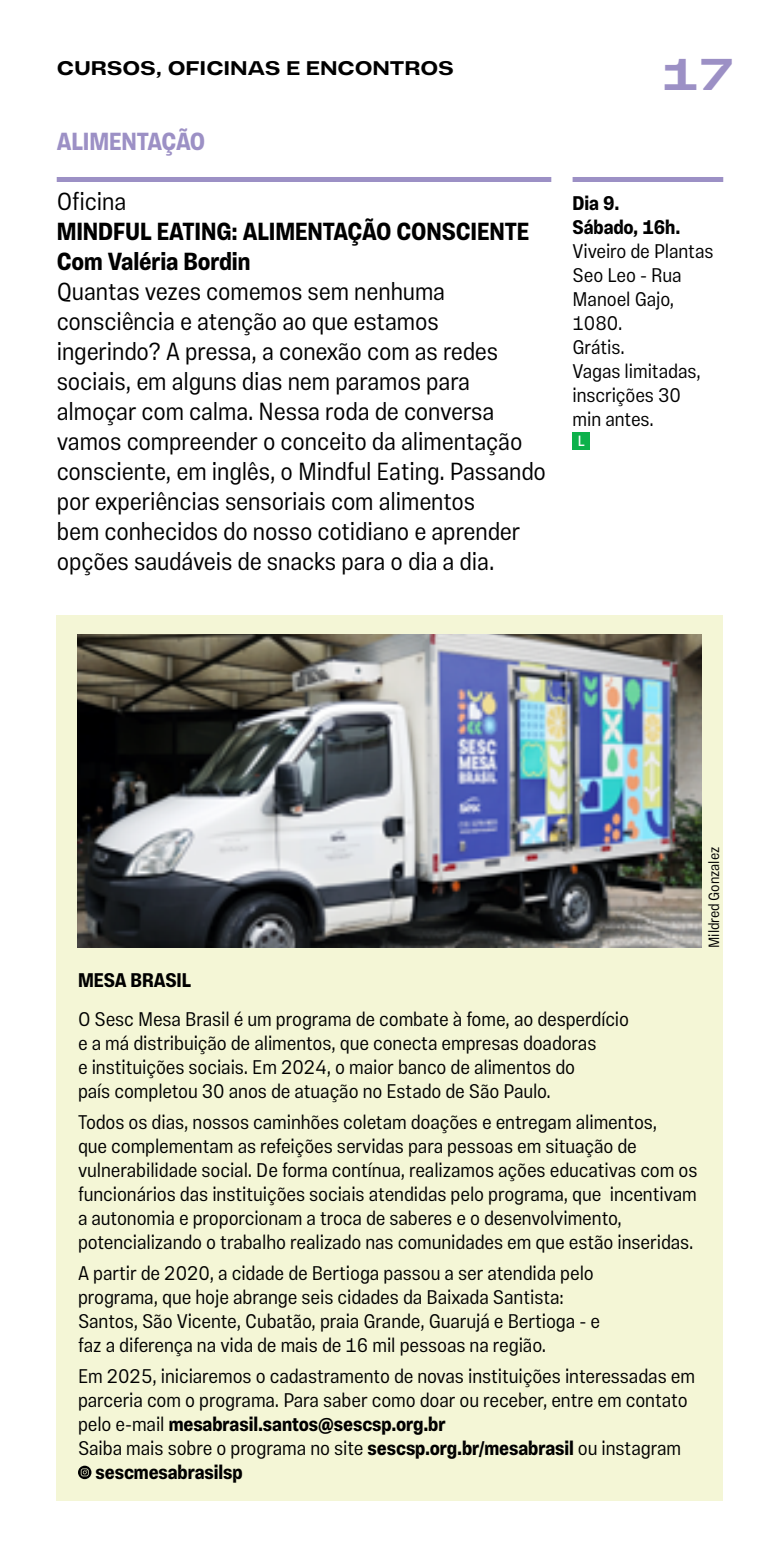
<style>
.page{position:relative;width:780px;height:1560px;background:#fff}
.page>*{position:absolute;margin:0;border:0;box-sizing:border-box;transform-origin:0 0}
.t1{font:700 45px "Vinila Extended";color:#9c90c5}
.t2{font:300 25px/30px "Vinila Condensed";letter-spacing:-.005em;color:#000}
.t3{font:700 25px/30px "Vinila Condensed";letter-spacing:-.005em;color:#000}
.t4{font:700 25px "Vinila Condensed";letter-spacing:-.005em;color:#9c90c5}
.t5{font:300 20px/24px "Vinila Condensed";letter-spacing:-.005em;color:#000}
.t6{font:700 20px/24px "Vinila Condensed";letter-spacing:-.005em;color:#000}
.t7{font:700 20px "Vinila Extended";letter-spacing:-.005em;color:#000}
.t8{font:300 15px "Vinila Condensed";letter-spacing:-.005em;color:#000}
.t9{font:15px "Vinila Condensed";color:#fff}
.s1{font-weight:300}
.s2{font-weight:700}
</style>
<div class="page">
<div style="left:57px;top:615px;width:666px;height:354px;background:#f4f6d6"></div>
<div style="left:57px;top:177px;width:494px;height:5px;background:#9c90c5"></div>
<div style="left:572px;top:177px;width:151px;height:5px;background:#9c90c5"></div>
<div style="left:572px;top:432px;width:18px;height:18px;background:#0db14b"></div>
<div style="left:57px;top:947px;width:666px;height:553px;background:#f4f6d6"></div>
<svg style="left:78px;top:1465px;width:13px;height:13px"></svg>
<img style="left:78px;top:634px;width:624px;height:313px">
<p class="t7" style="left:57px;top:56px;width:398px">CURSOS, OFICINAS E ENCONTROS</p>
<h1 class="t1" style="left:661px;top:47px;width:75px">17</h1>
<p class="t4" style="left:57px;top:126px;width:150px">ALIMENTAÇÃO</p>
<p class="t2" style="left:57px;top:186px;width:71px">Oficina</p>
<p class="t3" style="left:57px;top:216px;width:474px">MINDFUL EATING: ALIMENTAÇÃO CONSCIENTE<br>Com Valéria Bordin</p>
<p class="t2" style="left:57px;top:276px;width:490px">Quantas vezes comemos sem nenhuma consciência e atenção ao que estamos ingerindo? A pressa, a conexão com as redes sociais, em alguns dias nem paramos para almoçar com calma. Nessa roda de conversa vamos compreender o conceito da alimentação consciente, em inglês, o Mindful Eating. Passando por experiências sensoriais com alimentos<br>bem conhecidos do nosso cotidiano e aprender opções saudáveis de snacks para o dia a dia.</p>
<p class="t6" style="left:572px;top:191px;width:109px">Dia 9.<br>Sábado, 16h.</p>
<p class="t5" style="left:572px;top:238px;width:142px">Viveiro de Plantas<br>Seo Leo - Rua<br>Manoel Gajo,<br>1080.<br>Grátis.<br>Vagas limitadas, inscrições 30 min antes.</p>
<p class="t9" style="left:578px;top:432px;width:8px">L</p>
<p class="t6" style="left:78px;top:968px;width:115px">MESA BRASIL</p>
<p class="t5" style="left:78px;top:1006px;width:552px">O Sesc Mesa Brasil é um programa de combate à fome, ao desperdício e a má distribuição de alimentos, que conecta empresas doadoras<br>e instituições sociais. Em 2024, o maior banco de alimentos do<br>país completou 30 anos de atuação no Estado de São Paulo.</p>
<p class="t5" style="left:78px;top:1109px;width:621px">Todos os dias, nossos caminhões coletam doações e entregam alimentos,<br>que complementam as refeições servidas para pessoas em situação de vulnerabilidade social. De forma contínua, realizamos ações educativas com os funcionários das instituições sociais atendidas pelo programa, que incentivam a autonomia e proporcionam a troca de saberes e o desenvolvimento, potencializando o trabalho realizado nas comunidades em que estão inseridas.</p>
<p class="t5" style="left:78px;top:1260px;width:523px">A partir de 2020, a cidade de Bertioga passou a ser atendida pelo programa, que hoje abrange seis cidades da Baixada Santista:<br>Santos, São Vicente, Cubatão, praia Grande, Guarujá e Bertioga - e faz a diferença na vida de mais de 16 mil pessoas na região.</p>
<p class="t5" style="left:78px;top:1363px;width:618px">Em 2025, iniciaremos o cadastramento de novas instituições interessadas em</p>
<p class="t5" style="left:78px;top:1387px;width:611px">parceria com o programa. Para saber como doar ou receber, entre em contato</p>
<p class="t6" style="left:78px;top:1411px;width:369px"><span class="s1">pelo e-mail</span> mesabrasil.santos@sescsp.org.br</p>
<p class="t5" style="left:78px;top:1435px;width:604px">Saiba mais sobre o programa no site <span class="s2">sescsp.org.br/mesabrasil</span> ou instagram</p>
<p class="t6" style="left:95px;top:1459px;width:149px">sescmesabrasilsp</p>
<p class="t8" style="left:705px;top:947px;width:102px;rotate:-90deg">Mildred Gonzalez</p>
</div>
